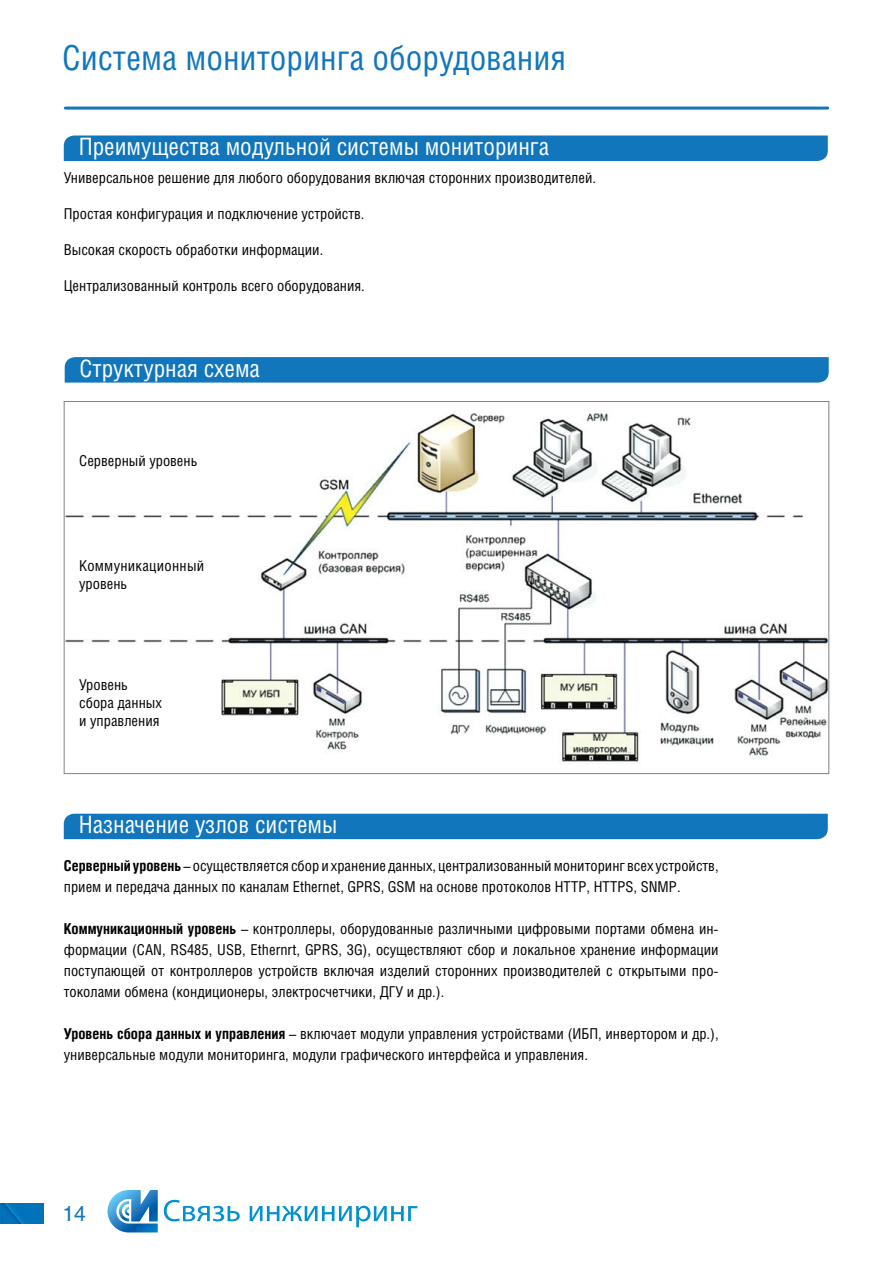
<style>
.page{position:relative;width:893px;height:1263px;background:#fff}
.page>*{position:absolute;margin:0;border:0;box-sizing:border-box;transform-origin:0 0}
.t1{font:34.5px "Helios Cond C";color:#1176bb}
.t2{font:24px "Helios Cond C";color:#fff}
.t3{font:21px "Helios C";color:#1176bb}
.t4{font:15px/21px "Helios Cond C";color:#000}
.t5{font:15px/18px "Helios Cond C";letter-spacing:.02em;color:#000}
.s1{font-weight:700}
</style>
<div class="page">
<hr style="left:65px;top:107px;width:763px;height:3px;background:#1176bb">
<svg style="left:108px;top:1190px;width:50px;height:42px"></svg>
<svg style="left:164px;top:1200px;width:76px;height:21px"></svg>
<svg style="left:250px;top:1206px;width:167px;height:21px"></svg>
<img style="left:0;top:1203px;width:44px;height:20px">
<div style="left:64px;top:136px;width:764px;height:25px;background:#1176bb"></div>
<img style="left:65px;top:410px;width:763px;height:355px">
<svg style="left:65px;top:357px;width:764px;height:26px;background:#1679bc"></svg>
<div style="left:64px;top:814px;width:764px;height:25px;background:#1176bb"></div>
<h1 class="t1" style="left:62px;top:37px;width:505px">Система мониторинга оборудования</h1>
<h2 class="t2" style="left:79px;top:132px;width:472px">Преимущества модульной системы мониторинга</h2>
<p class="t4" style="left:64px;top:167px;width:534px">Универсальное решение для любого оборудования включая сторонних производителей.</p>
<p class="t4" style="left:64px;top:203px;width:302px">Простая конфигурация и подключение устройств.</p>
<p class="t4" style="left:64px;top:239px;width:261px">Высокая скорость обработки информации.</p>
<p class="t4" style="left:64px;top:275px;width:303px">Централизованный контроль всего оборудования.</p>
<h2 class="t2" style="left:80px;top:354px;width:182px">Структурная схема</h2>
<p class="t4" style="left:79px;top:450px;width:120px">Серверный уровень</p>
<p class="t5" style="left:79px;top:556px;width:127px">Коммуникационный уровень</p>
<p class="t4" style="left:79px;top:676px;width:84px;line-height:18px">Уровень сбора данных и управления</p>
<h2 class="t2" style="left:79px;top:810px;width:260px">Назначение узлов системы</h2>
<p class="t4" style="left:64px;top:855px;width:656px"><span class="s1">Серверный уровень</span> – осуществляется сбор и хранение данных, централизованный мониторинг всех устройств, прием и передача данных по каналам Ethernet, GPRS, GSM на основе протоколов HTTP, HTTPS, SNMP.</p>
<p class="t4" style="left:64px;top:918px;width:656px;text-align:justify"><span class="s1">Коммуникационный уровень</span> – контроллеры, оборудованные различными цифровыми портами обмена ин&shy;формации (CAN, RS485, USB, Ethernrt, GPRS, 3G), осуществляют сбор и локальное хранение информации поступающей от контроллеров устройств включая изделий сторонних производителей с открытыми про&shy;токолами обмена (кондиционеры, электросчетчики, ДГУ и др.).</p>
<p class="t4" style="left:64px;top:1023px;width:656px"><span class="s1">Уровень сбора данных и управления</span> – включает модули управления устройствами (ИБП, инвертором и др.), универсальные модули мониторинга, модули графического интерфейса и управления.</p>
<h3 class="t3" style="left:62px;top:1201px;width:25px">14</h3>
</div>
